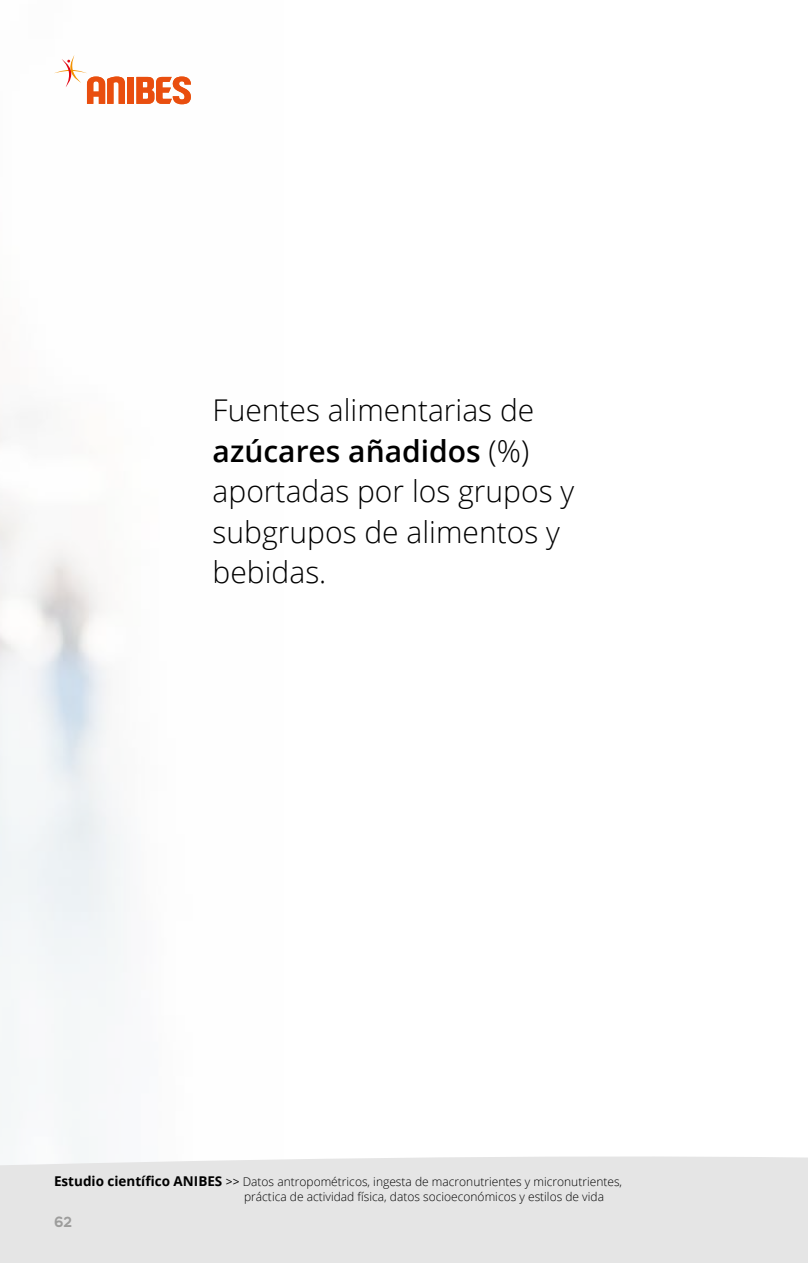
<style>
.page{position:relative;width:808px;height:1263px;background:#fff}
.page>*{position:absolute;margin:0;border:0;box-sizing:border-box;transform-origin:0 0}
.t1{font:300 30px/40.5px "Open Sans";color:#000}
.t2{font:15px "Multicolore";color:#9d9d9c}
.t3{font:300 12px/15px "Open Sans";color:#000}
.s1{font-weight:600}
.s2{font-weight:700;font-size:13.5px}
.s3{font-weight:400}
</style>
<div class="page">
<svg style="left:0;top:1148px;width:808px;height:115px;background:#e7e7e7"></svg>
<svg style="left:54px;top:55px;width:71px;height:49px"></svg>
<div style="left:127px;top:77px;width:7px;height:27px;background:#e94e0f"></div>
<svg style="left:136px;top:77px;width:55px;height:27px"></svg>
<h1 class="t1" style="left:213px;top:389px;width:363px">Fuentes alimentarias de <span class="s1">azúcares añadidos</span> (%) aportadas por los grupos y subgrupos de alimentos y bebidas.</h1>
<p class="t3" style="left:244px;top:1174px;width:380px;text-indent:-190px"><span class="s2">Estudio científico ANIBES</span> <span class="s3">&gt;&gt;</span> Datos antropométricos, ingesta de macronutrientes y micronutrientes, práctica de actividad física, datos socioeconómicos y estilos de vida</p>
<p class="t2" style="left:54px;top:1212px;width:20px">62</p>
</div>
